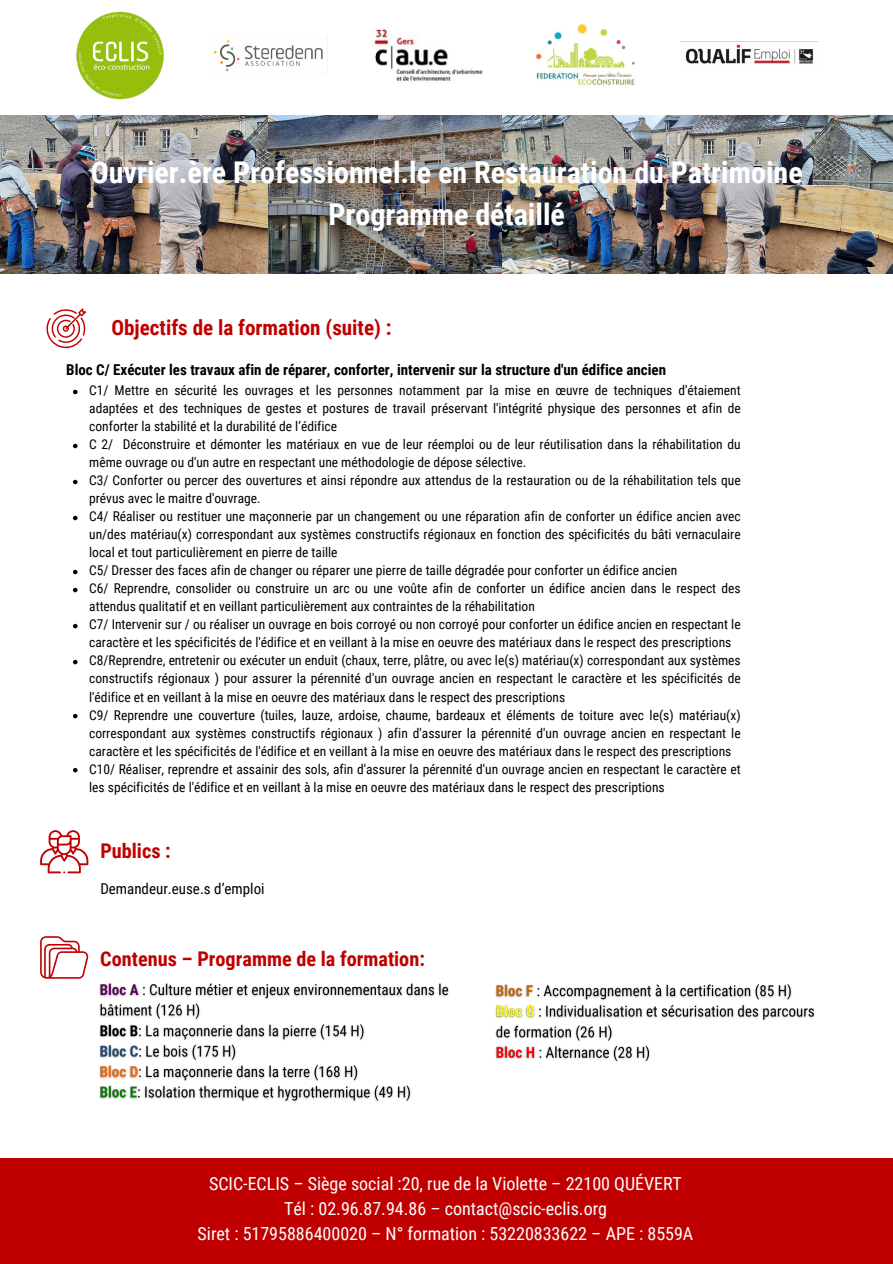
<style>
.page{position:relative;width:893px;height:1264px;background:#fff}
.page>*{position:absolute;margin:0;border:0;box-sizing:border-box;transform-origin:0 0}
.t1{font:700 30px "Roboto Condensed";color:#fff}
.t2{font:700 21.15px "Roboto Condensed";color:#c00000}
.t3{font:700 20.25px "Roboto Condensed";color:#c00000}
.t4{font:18px "Roboto Condensed";color:#fff}
.t5{font:700 15px "Roboto Condensed";color:#000}
.t6{font:15px "Roboto Condensed";color:#000}
.t7{font:13.5px/18px "Roboto Condensed";color:#000}
</style>
<div class="page">
<div style="left:0;top:1158px;width:892px;height:105px;background:#c00000"></div>
<svg style="left:40px;top:830px;width:48px;height:43px"></svg>
<svg style="left:40px;top:936px;width:48px;height:42px"></svg>
<img style="left:99px;top:983px;width:350px;height:119px">
<img style="left:495px;top:984px;width:320px;height:78px">
<svg style="left:73px;top:390px;width:4px;height:4px"></svg>
<svg style="left:73px;top:444px;width:4px;height:4px"></svg>
<svg style="left:73px;top:480px;width:4px;height:4px"></svg>
<svg style="left:73px;top:516px;width:4px;height:4px"></svg>
<svg style="left:73px;top:570px;width:4px;height:4px"></svg>
<svg style="left:73px;top:588px;width:4px;height:4px"></svg>
<svg style="left:73px;top:624px;width:4px;height:4px"></svg>
<svg style="left:73px;top:660px;width:4px;height:4px"></svg>
<svg style="left:73px;top:714px;width:4px;height:4px"></svg>
<svg style="left:73px;top:768px;width:4px;height:4px"></svg>
<svg style="left:46px;top:308px;width:40px;height:40px"></svg>
<img style="left:685px;top:44px;width:128px;height:20px">
<img style="left:213px;top:40px;width:110px;height:32px">
<img style="left:536px;top:24px;width:99px;height:62px">
<img style="left:76px;top:12px;width:88px;height:88px">
<img style="left:372px;top:28px;width:111px;height:53px">
<img style="left:268px;top:115px;width:234px;height:159px">
<img style="left:0;top:115px;width:268px;height:159px">
<img style="left:502px;top:115px;width:390px;height:159px">
<p class="t1" style="left:91px;top:155px;width:713px">Ouvrier.ère Professionnel.le en Restauration du Patrimoine</p>
<p class="t1" style="left:328px;top:197px;width:238px">Programme détaillé</p>
<p class="t2" style="left:111px;top:315px;width:281px">Objectifs de la formation (suite) :</p>
<p class="t5" style="left:66px;top:361px;width:601px">Bloc C/ Exécuter les travaux afin de réparer, conforter, intervenir sur la structure d'un édifice ancien</p>
<p class="t7" style="left:89px;top:382px;width:653px;text-align:justify">C1/ Mettre en sécurité les ouvrages et les personnes notamment par la mise en œuvre de techniques d'étaiement adaptées et des techniques de gestes et postures de travail préservant l'intégrité physique des personnes et afin de conforter la stabilité et la durabilité de l’édifice</p>
<p class="t7" style="left:89px;top:436px;width:653px">C 2/ Déconstruire et démonter les matériaux en vue de leur réemploi ou de leur réutilisation dans la réhabilitation du même ouvrage ou d'un autre en respectant une méthodologie de dépose sélective.</p>
<p class="t7" style="left:89px;top:472px;width:653px">C3/ Conforter ou percer des ouvertures et ainsi répondre aux attendus de la restauration ou de la réhabilitation tels que prévus avec le maitre d'ouvrage.</p>
<p class="t7" style="left:89px;top:508px;width:653px;text-align:justify">C4/ Réaliser ou restituer une maçonnerie par un changement ou une réparation afin de conforter un édifice ancien avec un/des matériau(x) correspondant aux systèmes constructifs régionaux en fonction des spécificités du bâti vernaculaire local et tout particulièrement en pierre de taille</p>
<p class="t7" style="left:89px;top:562px;width:589px">C5/ Dresser des faces afin de changer ou réparer une pierre de taille dégradée pour conforter un édifice ancien</p>
<p class="t7" style="left:89px;top:580px;width:653px">C6/ Reprendre, consolider ou construire un arc ou une voûte afin de conforter un édifice ancien dans le respect des attendus qualitatif et en veillant particulièrement aux contraintes de la réhabilitation</p>
<p class="t7" style="left:89px;top:616px;width:653px">C7/ Intervenir sur / ou réaliser un ouvrage en bois corroyé ou non corroyé pour conforter un édifice ancien en respectant le caractère et les spécificités de l'édifice et en veillant à la mise en oeuvre des matériaux dans le respect des prescriptions</p>
<p class="t7" style="left:89px;top:652px;width:653px;text-align:justify">C8/Reprendre, entretenir ou exécuter un enduit (chaux, terre, plâtre, ou avec le(s) matériau(x) correspondant aux systèmes constructifs régionaux ) pour assurer la pérennité d'un ouvrage ancien en respectant le caractère et les spécificités de l'édifice et en veillant à la mise en oeuvre des matériaux dans le respect des prescriptions</p>
<p class="t7" style="left:89px;top:706px;width:653px;text-align:justify">C9/ Reprendre une couverture (tuiles, lauze, ardoise, chaume, bardeaux et éléments de toiture avec le(s) matériau(x) correspondant aux systèmes constructifs régionaux ) afin d'assurer la pérennité d'un ouvrage ancien en respectant le caractère et les spécificités de l'édifice et en veillant à la mise en oeuvre des matériaux dans le respect des prescriptions</p>
<p class="t7" style="left:89px;top:760px;width:653px">C10/ Réaliser, reprendre et assainir des sols, afin d'assurer la pérennité d'un ouvrage ancien en respectant le caractère et les spécificités de l'édifice et en veillant à la mise en oeuvre des matériaux dans le respect des prescriptions</p>
<p class="t3" style="left:100px;top:839px;width:72px">Publics :</p>
<p class="t6" style="left:100px;top:880px;width:166px">Demandeur.euse.s d’emploi</p>
<p class="t3" style="left:100px;top:947px;width:326px">Contenus – Programme de la formation:</p>
<p class="t4" style="left:209px;top:1173px;width:474px">SCIC-ECLIS – Siège social :20, rue de la Violette – 22100 QUÉVERT</p>
<p class="t4" style="left:284px;top:1198px;width:324px">Tél : 02.96.87.94.86 – contact@scic-eclis.org</p>
<p class="t4" style="left:197px;top:1223px;width:497px">Siret : 51795886400020 – N° formation : 53220833622 – APE : 8559A</p>
</div>
